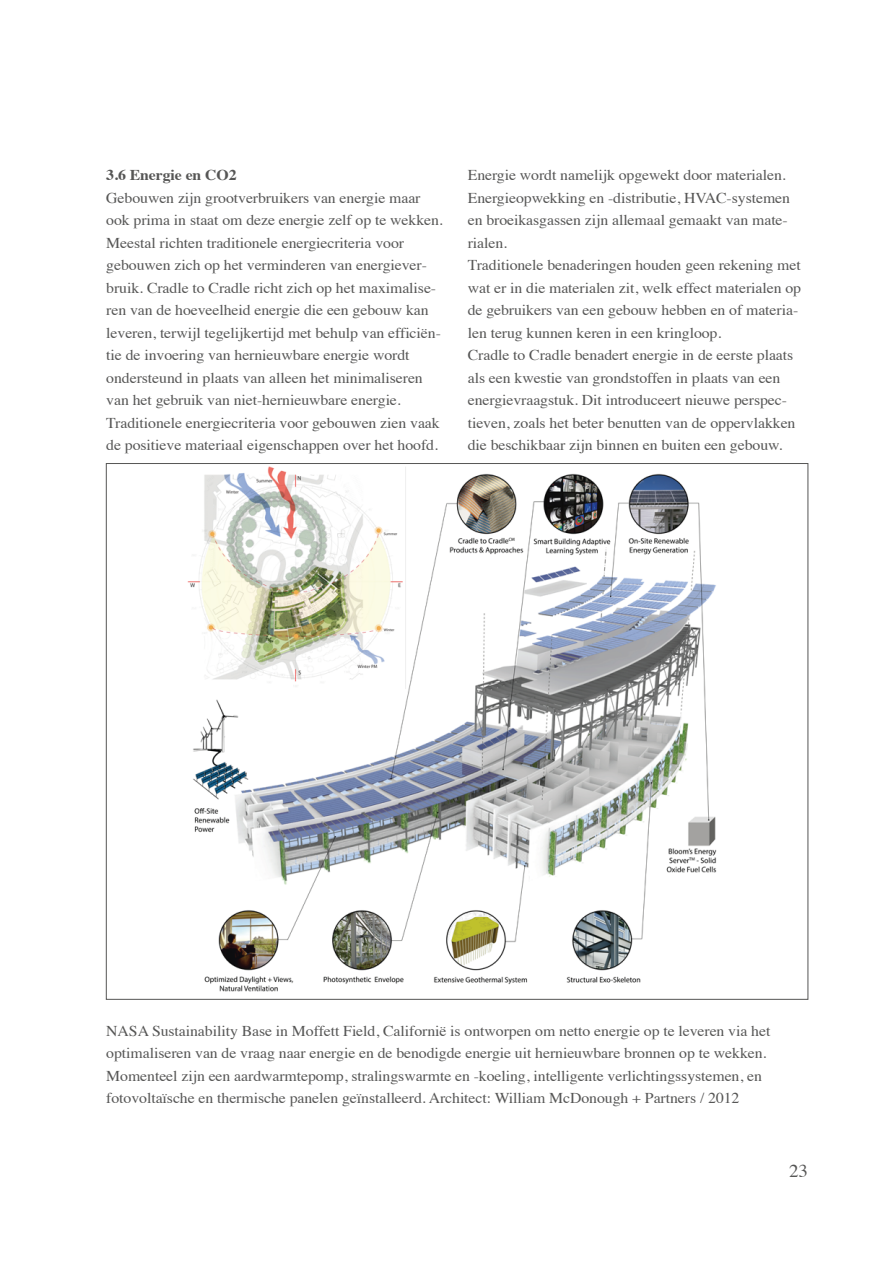
<style>
.page{position:relative;width:893px;height:1263px;background:#fff}
.page>*{position:absolute;margin:0;border:0;box-sizing:border-box;transform-origin:0 0}
.t1{font:18px "Times";color:#565655;scale:1.05 1}
.t2{font:15px/22.5px "Times";letter-spacing:-.005em;color:#565655;scale:1.05 1}
.t3{font:700 15px "Times";letter-spacing:-.005em;color:#565655;scale:1.05 1}
</style>
<div class="page">
<img style="left:187px;top:466px;width:530px;height:526px">
<p class="t3" style="left:106px;top:161px;width:126px">3.6 Energie en CO2</p>
<p class="t2" style="left:106px;top:185px;width:322px">Gebouwen zijn grootverbruikers van energie maar ook prima in staat om deze energie zelf op te wekken.<br>Meestal richten traditionele energiecriteria voor gebouwen zich op het verminderen van energiever&shy;bruik. Cradle to Cradle richt zich op het maximalise&shy;ren van de hoeveelheid energie die een gebouw kan leveren, terwijl tegelijkertijd met behulp van efficiën&shy;tie de invoering van hernieuwbare energie wordt ondersteund in plaats van alleen het minimaliseren van het gebruik van niet-hernieuwbare energie.<br>Traditionele energiecriteria voor gebouwen zien vaak de positieve materiaal eigenschappen over het hoofd.</p>
<p class="t2" style="left:468px;top:163px;width:319px">Energie wordt namelijk opgewekt door materialen.<br>Energieopwekking en -distributie, HVAC-systemen en broeikasgassen zijn allemaal gemaakt van mate&shy;rialen.<br>Traditionele benaderingen houden geen rekening met wat er in die materialen zit, welk effect materialen op de gebruikers van een gebouw hebben en of materia&shy;len terug kunnen keren in een kringloop.<br>Cradle to Cradle benadert energie in de eerste plaats als een kwestie van grondstoffen in plaats van een energievraagstuk. Dit introduceert nieuwe perspec&shy;tieven, zoals het beter benutten van de oppervlakken die beschikbaar zijn binnen en buiten een gebouw.</p>
<p class="t2" style="left:106px;top:1018px;width:634px">NASA Sustainability Base in Moffett Field, Californië is ontworpen om netto energie op te leveren via het optimaliseren van de vraag naar energie en de benodigde energie uit hernieuwbare bronnen op te wekken.<br>Momenteel zijn een aardwarmtepomp, stralingswarmte en -koeling, intelligente verlichtingssystemen, en fotovoltaïsche en thermische panelen geïnstalleerd. Architect: William McDonough + Partners / 2012</p>
<p class="t1" style="left:789px;top:1154px;width:19px">23</p>
</div>
